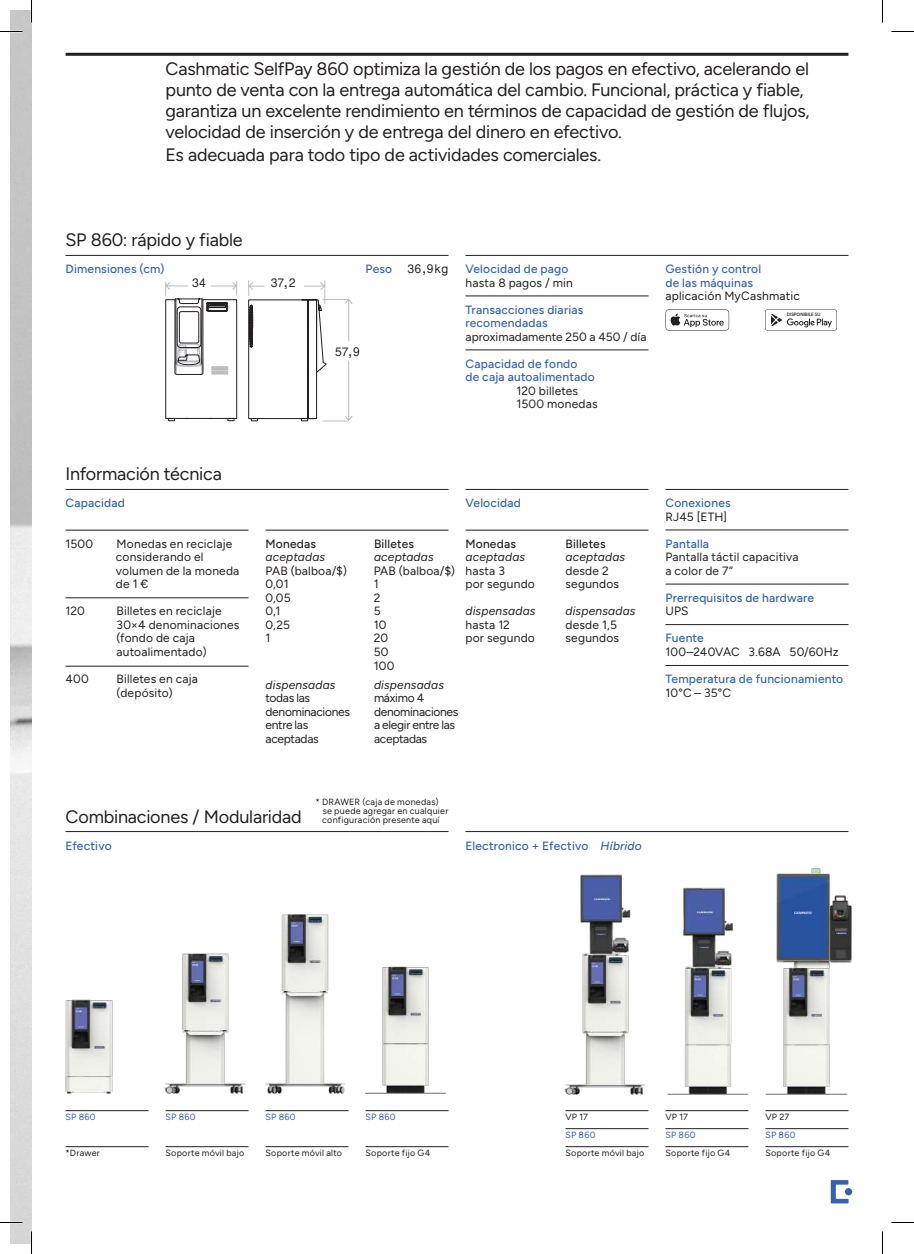
<style>
.page{position:relative;width:914px;height:1254px;background:#fff}
.page>*{position:absolute;margin:0;border:0;box-sizing:border-box;transform-origin:0 0}
.t1{font:18px/21.5px "Figtree";letter-spacing:-.01em;color:#231f20}
.t2{font:12px/13.5px "Figtree";letter-spacing:.01em;color:#231f20}
.t3{font:500 12px/13.5px "Figtree";letter-spacing:.015em;color:#3562ae}
.t4{font:12px/13.5px "Figtree";letter-spacing:-.025em;color:#231f20}
.t5{font:italic 12px "Figtree";letter-spacing:.015em;color:#231f20}
.t6{font:500 12px "Figtree";letter-spacing:.015em;color:#231f20}
.t7{font:12px "Fragment Mono";letter-spacing:-.03em;color:#231f20}
.t8{font:9px/9px "Figtree";letter-spacing:.025em;color:#231f20}
.t9{font:9px "Figtree";letter-spacing:.025em;color:#3562ae}
.t10{font:500 4.65px "Product Sans";color:#231f20}
.s1{font-style:italic}
</style>
<div class="page">
<img style="left:765px;top:868px;width:87px;height:262px">
<img style="left:665px;top:887px;width:84px;height:243px">
<img style="left:564px;top:874px;width:85px;height:256px">
<img style="left:164px;top:953px;width:85px;height:159px">
<img style="left:65px;top:999px;width:69px;height:113px">
<img style="left:265px;top:914px;width:84px;height:198px">
<img style="left:365px;top:966px;width:84px;height:146px">
<img style="left:10px;top:10px;width:22px;height:1233px">
<hr style="left:66px;top:597px;width:182px;height:1px;background:#231f20">
<hr style="left:66px;top:666px;width:182px;height:1px;background:#231f20">
<svg style="left:165px;top:281px;width:72px;height:140px"></svg>
<svg style="left:248px;top:280px;width:105px;height:142px"></svg>
<hr style="left:66px;top:53px;width:782px;height:3px;background:#231f20">
<hr style="left:465px;top:831px;width:383px;height:1px;background:#231f20">
<hr style="left:765px;top:1110px;width:83px;height:1px;background:#231f20">
<hr style="left:665px;top:1110px;width:83px;height:1px;background:#231f20">
<hr style="left:565px;top:1110px;width:83px;height:1px;background:#231f20">
<hr style="left:365px;top:1110px;width:83px;height:1px;background:#231f20">
<hr style="left:265px;top:1110px;width:83px;height:1px;background:#231f20">
<hr style="left:165px;top:1110px;width:83px;height:1px;background:#231f20">
<hr style="left:66px;top:1110px;width:82px;height:1px;background:#231f20">
<hr style="left:765px;top:1128px;width:83px;height:1px;background:#231f20">
<hr style="left:665px;top:1128px;width:83px;height:1px;background:#231f20">
<hr style="left:565px;top:1128px;width:83px;height:1px;background:#231f20">
<hr style="left:765px;top:1146px;width:83px;height:1px;background:#231f20">
<hr style="left:665px;top:1146px;width:83px;height:1px;background:#231f20">
<hr style="left:565px;top:1146px;width:83px;height:1px;background:#231f20">
<hr style="left:365px;top:1146px;width:83px;height:1px;background:#231f20">
<hr style="left:265px;top:1146px;width:83px;height:1px;background:#231f20">
<hr style="left:165px;top:1146px;width:83px;height:1px;background:#231f20">
<hr style="left:66px;top:1146px;width:82px;height:1px;background:#231f20">
<hr style="left:66px;top:489px;width:382px;height:1px;background:#231f20">
<hr style="left:66px;top:530px;width:182px;height:1px;background:#231f20">
<hr style="left:265px;top:530px;width:183px;height:1px;background:#231f20">
<hr style="left:465px;top:530px;width:183px;height:1px;background:#231f20">
<hr style="left:465px;top:489px;width:183px;height:1px;background:#231f20">
<hr style="left:665px;top:489px;width:183px;height:1px;background:#231f20">
<hr style="left:665px;top:530px;width:183px;height:1px;background:#231f20">
<hr style="left:665px;top:584px;width:183px;height:1px;background:#231f20">
<hr style="left:665px;top:624px;width:183px;height:1px;background:#231f20">
<hr style="left:665px;top:665px;width:183px;height:1px;background:#231f20">
<hr style="left:66px;top:831px;width:382px;height:1px;background:#231f20">
<hr style="left:465px;top:255px;width:383px;height:1px;background:#231f20">
<hr style="left:66px;top:255px;width:382px;height:1px;background:#231f20">
<hr style="left:465px;top:296px;width:183px;height:1px;background:#231f20">
<hr style="left:465px;top:350px;width:183px;height:1px;background:#231f20">
<svg style="left:665px;top:309px;width:64px;height:22px"></svg>
<svg style="left:765px;top:309px;width:71px;height:22px"></svg>
<svg style="left:830px;top:1180px;width:18px;height:23px"></svg>
<div style="left:844px;top:1188px;width:8px;height:7px;background:#3562ae;border-radius:50%"></div>
<hr style="left:0;top:1221px;width:22px;height:2px;background:#fff">
<svg style="left:0;top:31px;width:22px;height:1px"></svg>
<svg style="left:891px;top:31px;width:22px;height:1px"></svg>
<svg style="left:0;top:1222px;width:22px;height:1px"></svg>
<svg style="left:891px;top:1222px;width:22px;height:1px"></svg>
<svg style="left:31px;top:0;width:1px;height:22px"></svg>
<svg style="left:31px;top:1231px;width:1px;height:23px"></svg>
<svg style="left:882px;top:0;width:1px;height:22px"></svg>
<svg style="left:882px;top:1231px;width:1px;height:23px"></svg>
<p class="t1" style="left:165px;top:58px;width:645px">Cashmatic SelfPay 860 optimiza la gestión de los pagos en efectivo, acelerando el punto de venta con la entrega automática del cambio. Funcional, práctica y fiable, garantiza un excelente rendimiento en términos de capacidad de gestión de flujos, velocidad de inserción y de entrega del dinero en efectivo.<br>Es adecuada para todo tipo de actividades comerciales.</p>
<h1 class="t1" style="left:66px;top:229px;width:179px">SP 860: rápido y fiable</h1>
<p class="t3" style="left:66px;top:262px;width:100px">Dimensiones (cm)</p>
<p class="t3" style="left:365px;top:262px;width:28px">Peso</p>
<p class="t7" style="left:192px;top:275px;width:16px">34</p>
<p class="t7" style="left:270px;top:275px;width:27px">37,2</p>
<p class="t7" style="left:334px;top:345px;width:27px">57,9</p>
<p class="t7" style="left:407px;top:262px;width:43px">36,9kg</p>
<p class="t3" style="left:465px;top:262px;width:104px">Velocidad de pago</p>
<p class="t2" style="left:465px;top:276px;width:109px">hasta 8 pagos / min</p>
<p class="t3" style="left:465px;top:303px;width:119px">Transacciones diarias recomendadas</p>
<p class="t2" style="left:465px;top:330px;width:182px">aproximadamente 250 a 450 / día</p>
<p class="t3" style="left:465px;top:357px;width:131px">Capacidad de fondo<br>de caja autoalimentado</p>
<p class="t2" style="left:516px;top:384px;width:83px">120 billetes<br>1500 monedas</p>
<p class="t3" style="left:665px;top:262px;width:97px">Gestión y control de las máquinas</p>
<p class="t2" style="left:665px;top:289px;width:136px">aplicación MyCashmatic</p>
<p class="t10" style="left:786px;top:312px;width:35px">DISPONIBILE SU</p>
<h1 class="t1" style="left:66px;top:463px;width:158px">Información técnica</h1>
<p class="t3" style="left:66px;top:496px;width:61px">Capacidad</p>
<p class="t2" style="left:66px;top:537px;width:29px">1500</p>
<p class="t2" style="left:116px;top:537px;width:125px">Monedas en reciclaje considerando el volumen de la moneda de 1 €</p>
<p class="t2" style="left:66px;top:604px;width:21px">120</p>
<p class="t2" style="left:117px;top:604px;width:124px">Billetes en reciclaje<br>30×4 denominaciones (fondo de caja autoalimentado)</p>
<p class="t2" style="left:66px;top:672px;width:25px">400</p>
<p class="t2" style="left:117px;top:672px;width:83px">Billetes en caja (depósito)</p>
<p class="t3" style="left:465px;top:496px;width:57px">Velocidad</p>
<p class="t6" style="left:374px;top:537px;width:42px">Billetes</p>
<p class="t5" style="left:374px;top:550px;width:61px">aceptadas</p>
<p class="t6" style="left:265px;top:537px;width:52px">Monedas</p>
<p class="t5" style="left:265px;top:550px;width:61px">aceptadas</p>
<p class="t2" style="left:265px;top:564px;width:83px">PAB (balboa/$)<br>0,01<br>0,05<br>0,1<br>0,25<br>1</p>
<p class="t2" style="left:373px;top:564px;width:83px">PAB (balboa/$)<br>1<br>2<br>5<br>10<br>20<br>50<br>100</p>
<p class="t6" style="left:465px;top:537px;width:52px">Monedas</p>
<p class="t5" style="left:465px;top:550px;width:61px">aceptadas</p>
<p class="t2" style="left:465px;top:564px;width:71px">hasta 3<br>por segundo</p>
<p class="t5" style="left:465px;top:604px;width:71px">dispensadas</p>
<p class="t2" style="left:465px;top:618px;width:71px">hasta 12<br>por segundo</p>
<p class="t5" style="left:265px;top:677px;width:71px">dispensadas</p>
<p class="t4" style="left:265px;top:691px;width:86px">todas las denominaciones entre las aceptadas</p>
<p class="t5" style="left:374px;top:677px;width:71px">dispensadas</p>
<p class="t4" style="left:374px;top:691px;width:86px">máximo 4 denominaciones a elegir entre las aceptadas</p>
<h1 class="t1" style="left:66px;top:805px;width:238px">Combinaciones / Modularidad</h1>
<p class="t8" style="left:322px;top:797px;width:128px;text-indent:-7px">* DRAWER (caja de monedas) se puede agregar en cualquier configuración presente aquí</p>
<p class="t6" style="left:565px;top:537px;width:42px">Billetes</p>
<p class="t5" style="left:565px;top:550px;width:61px">aceptadas</p>
<p class="t2" style="left:565px;top:564px;width:55px">desde 2 segundos</p>
<p class="t5" style="left:565px;top:604px;width:71px">dispensadas</p>
<p class="t2" style="left:565px;top:618px;width:55px">desde 1,5 segundos</p>
<p class="t3" style="left:66px;top:838px;width:48px">Efectivo</p>
<p class="t3" style="left:465px;top:838px;width:178px">Electronico + Efectivo <span class="s1">Híbrido</span></p>
<p class="t3" style="left:665px;top:496px;width:67px">Conexiones</p>
<p class="t2" style="left:665px;top:510px;width:63px">RJ45 [ETH]</p>
<p class="t3" style="left:665px;top:537px;width:45px">Pantalla</p>
<p class="t2" style="left:665px;top:550px;width:135px">Pantalla táctil capacitiva a color de 7”</p>
<p class="t3" style="left:665px;top:591px;width:150px">Prerrequisitos de hardware</p>
<p class="t2" style="left:665px;top:604px;width:25px">UPS</p>
<p class="t3" style="left:665px;top:631px;width:40px">Fuente</p>
<p class="t2" style="left:665px;top:645px;width:175px">100–240VAC 3.68A 50/60Hz</p>
<p class="t3" style="left:665px;top:672px;width:179px">Temperatura de funcionamiento</p>
<p class="t2" style="left:665px;top:685px;width:67px">10°C – 35°C</p>
<p class="t9" style="left:66px;top:1111px;width:32px">SP 860</p>
<p class="t8" style="left:66px;top:1148px;width:36px">*Drawer</p>
<p class="t9" style="left:165px;top:1111px;width:32px">SP 860</p>
<p class="t8" style="left:165px;top:1148px;width:80px">Soporte móvil bajo</p>
<p class="t9" style="left:265px;top:1111px;width:32px">SP 860</p>
<p class="t8" style="left:265px;top:1148px;width:78px">Soporte móvil alto</p>
<p class="t9" style="left:365px;top:1111px;width:32px">SP 860</p>
<p class="t8" style="left:365px;top:1148px;width:66px">Soporte fijo G4</p>
<p class="t8" style="left:565px;top:1112px;width:24px">VP 17</p>
<p class="t9" style="left:565px;top:1129px;width:32px">SP 860</p>
<p class="t8" style="left:565px;top:1148px;width:80px">Soporte móvil bajo</p>
<p class="t8" style="left:665px;top:1112px;width:24px">VP 17</p>
<p class="t9" style="left:665px;top:1129px;width:32px">SP 860</p>
<p class="t8" style="left:665px;top:1148px;width:66px">Soporte fijo G4</p>
<p class="t8" style="left:765px;top:1112px;width:25px">VP 27</p>
<p class="t9" style="left:765px;top:1129px;width:32px">SP 860</p>
<p class="t8" style="left:765px;top:1148px;width:66px">Soporte fijo G4</p>
</div>
